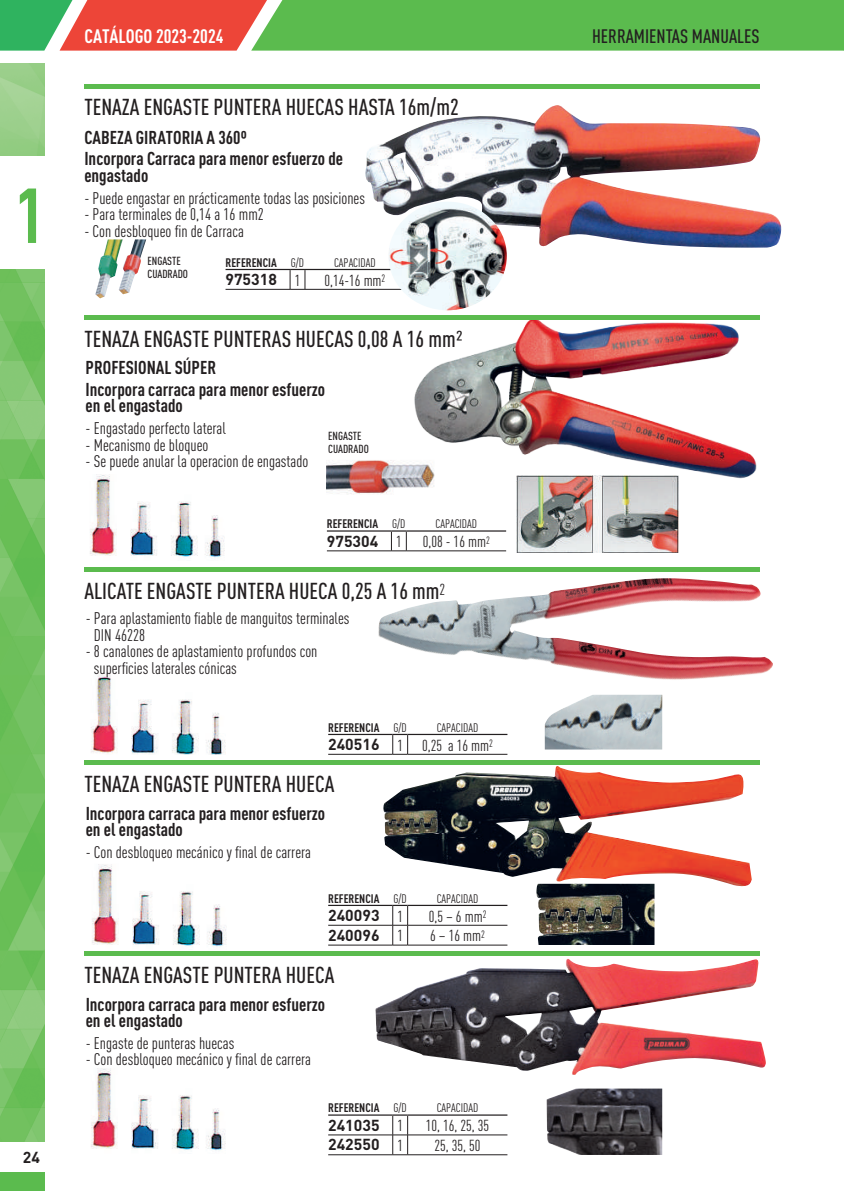
<style>
.page{position:relative;width:844px;height:1191px;background:#fff}
.page>*{position:absolute;margin:0;border:0;box-sizing:border-box;transform-origin:0 0}
.t1{font:700 76.48px "DIN Cond";color:#5bbb4e}
.t2{font:500 22.75px "DIN Cond";color:#231f20}
.t3{font:500 19.25px "DIN Cond";color:#231f20}
.t4{font:700 19.25px "DIN Cond";color:#fff}
.t5{font:700 18.38px/21.5px "DIN Cond";color:#231f20}
.t6{font:16.62px/16.6px "DIN Cond";color:#231f20}
.t7{font:15.75px "DIN Cond";color:#231f20}
.t8{font:700 15.75px "DIN Pro";color:#231f20}
.t9{font:700 12.25px "DIN Cond";color:#231f20}
.t10{font:12.25px "DIN Cond";color:#231f20}
.t11{font:500 11.55px/12.8px "DIN Cond";color:#231f20}
.s1{font-weight:400}
.s2{font-family:"DIN Cond";font-weight:400}
.s3{font-family:"DIN Pro";font-weight:700}
</style>
<div class="page">
<div style="left:0;top:1172px;width:45px;height:19px;background:#5bbb4e"></div>
<img style="left:0;top:269px;width:45px;height:872px">
<svg style="left:0;top:0;width:844px;height:51px;background:#7da452"></svg>
<img style="left:365px;top:105px;width:416px;height:143px">
<img style="left:95px;top:239px;width:51px;height:59px">
<div style="left:84px;top:84px;width:675px;height:5px;background:#5bbb4e"></div>
<hr style="left:225px;top:269px;width:65px;height:1px;background:#231f20">
<hr style="left:305px;top:269px;width:99px;height:1px;background:#231f20">
<hr style="left:225px;top:289px;width:65px;height:1px;background:#231f20">
<svg style="left:290px;top:269px;width:15px;height:21px"></svg>
<hr style="left:305px;top:289px;width:99px;height:1px;background:#231f20">
<img style="left:91px;top:1068px;width:135px;height:83px">
<img style="left:92px;top:864px;width:135px;height:83px">
<img style="left:91px;top:672px;width:135px;height:82px">
<hr style="left:328px;top:734px;width:64px;height:1px;background:#231f20">
<hr style="left:407px;top:734px;width:100px;height:1px;background:#231f20">
<hr style="left:328px;top:754px;width:64px;height:1px;background:#231f20">
<svg style="left:392px;top:734px;width:16px;height:21px"></svg>
<hr style="left:407px;top:754px;width:100px;height:1px;background:#231f20">
<div style="left:84px;top:760px;width:675px;height:5px;background:#5bbb4e"></div>
<hr style="left:328px;top:904px;width:64px;height:2px;background:#231f20">
<hr style="left:407px;top:904px;width:100px;height:2px;background:#231f20">
<hr style="left:328px;top:944px;width:64px;height:1px;background:#231f20">
<hr style="left:407px;top:944px;width:100px;height:1px;background:#231f20">
<hr style="left:328px;top:925px;width:64px;height:1px;background:#231f20">
<svg style="left:392px;top:904px;width:16px;height:41px"></svg>
<hr style="left:407px;top:925px;width:100px;height:1px;background:#231f20">
<hr style="left:328px;top:1114px;width:64px;height:1px;background:#231f20">
<hr style="left:407px;top:1114px;width:100px;height:1px;background:#231f20">
<hr style="left:328px;top:1154px;width:64px;height:1px;background:#231f20">
<hr style="left:407px;top:1154px;width:100px;height:1px;background:#231f20">
<hr style="left:328px;top:1134px;width:64px;height:1px;background:#231f20">
<svg style="left:392px;top:1114px;width:16px;height:41px"></svg>
<hr style="left:407px;top:1134px;width:100px;height:1px;background:#231f20">
<div style="left:84px;top:951px;width:675px;height:5px;background:#5bbb4e"></div>
<img style="left:375px;top:959px;width:390px;height:116px">
<img style="left:544px;top:694px;width:118px;height:55px">
<img style="left:546px;top:1088px;width:116px;height:67px">
<hr style="left:84px;top:567px;width:675px;height:4px;background:#5bbb4e">
<img style="left:378px;top:578px;width:395px;height:102px">
<img style="left:383px;top:766px;width:368px;height:122px">
<img style="left:535px;top:883px;width:119px;height:62px">
<img style="left:388px;top:202px;width:118px;height:106px">
<img style="left:90px;top:474px;width:135px;height:84px">
<img style="left:414px;top:308px;width:346px;height:182px">
<img style="left:516px;top:475px;width:162px;height:77px">
<div style="left:84px;top:315px;width:675px;height:5px;background:#5bbb4e"></div>
<hr style="left:327px;top:530px;width:64px;height:1px;background:#231f20">
<hr style="left:406px;top:530px;width:100px;height:1px;background:#231f20">
<hr style="left:327px;top:550px;width:64px;height:1px;background:#231f20">
<svg style="left:391px;top:530px;width:16px;height:21px"></svg>
<hr style="left:406px;top:550px;width:100px;height:1px;background:#231f20">
<img style="left:327px;top:454px;width:125px;height:40px">
<h1 class="t1" style="left:14px;top:169px;width:32px">1</h1>
<p class="t8" style="left:23px;top:1143px;width:19px">24</p>
<p class="t4" style="left:84px;top:24px;width:140px">CATÁLOGO 2023-2024</p>
<p class="t3" style="left:592px;top:24px;width:169px">HERRAMIENTAS MANUALES</p>
<h2 class="t2" style="left:84px;top:93px;width:375px">TENAZA ENGASTE PUNTERA HUECAS HASTA 16m/m2</h2>
<p class="t5" style="left:84px;top:126px;width:260px">CABEZA GIRATORIA A 360º<br>Incorpora Carraca para menor esfuerzo de</p>
<p class="t5" style="left:84px;top:164px;width:65px">engastado</p>
<p class="t6" style="left:84px;top:189px;width:282px">- Puede engastar en prácticamente todas las posiciones</p>
<p class="t6" style="left:84px;top:206px;width:181px">- Para terminales de 0,14 a 16 mm2</p>
<p class="t6" style="left:84px;top:222px;width:161px">- Con desbloqueo fin de Carraca</p>
<p class="t11" style="left:147px;top:254px;width:42px">ENGASTE<br>CUADRADO</p>
<p class="t9" style="left:225px;top:255px;width:80px">REFERENCIA <span class="s1">G/D</span></p>
<p class="t10" style="left:334px;top:255px;width:43px">CAPACIDAD</p>
<p class="t8" style="left:225px;top:266px;width:76px">975318 <span class="s2">1</span></p>
<p class="t7" style="left:324px;top:271px;width:62px">0,14-16 mm<sup>2</sup></p>
<h2 class="t2" style="left:84px;top:325px;width:380px">TENAZA ENGASTE PUNTERAS HUECAS 0,08 A 16 mm²</h2>
<p class="t5" style="left:86px;top:356px;width:241px">PROFESIONAL SÚPER<br>Incorpora carraca para menor esfuerzo</p>
<p class="t5" style="left:86px;top:394px;width:99px">en el engastado</p>
<p class="t6" style="left:86px;top:419px;width:142px">- Engastado perfecto lateral</p>
<p class="t6" style="left:86px;top:436px;width:124px">- Mecanismo de bloqueo</p>
<p class="t6" style="left:86px;top:453px;width:224px">- Se puede anular la operacion de engastado</p>
<p class="t11" style="left:328px;top:429px;width:42px">ENGASTE<br>CUADRADO</p>
<p class="t9" style="left:327px;top:516px;width:80px">REFERENCIA <span class="s1">G/D</span></p>
<p class="t10" style="left:435px;top:516px;width:43px">CAPACIDAD</p>
<p class="t8" style="left:327px;top:528px;width:76px">975304 <span class="s2">1</span></p>
<p class="t7" style="left:422px;top:532px;width:68px">0,08 - 16 mm<sup>2</sup></p>
<h2 class="t2" style="left:84px;top:577px;width:362px">ALICATE ENGASTE PUNTERA HUECA 0,25 A 16 mm<sup>2</sup></h2>
<p class="t6" style="left:94px;top:610px;width:257px;text-indent:-8px">- Para aplastamiento fiable de manguitos terminales<br>DIN 46228</p>
<p class="t6" style="left:94px;top:643px;width:225px;text-indent:-8px">- 8 canalones de aplastamiento profundos con superficies laterales cónicas</p>
<p class="t9" style="left:328px;top:720px;width:80px">REFERENCIA <span class="s1">G/D</span></p>
<p class="t10" style="left:436px;top:720px;width:43px">CAPACIDAD</p>
<p class="t7" style="left:328px;top:736px;width:166px"><span class="s3">240516</span> 1 0,25 a 16 mm<sup>2</sup></p>
<h2 class="t2" style="left:84px;top:770px;width:251px">TENAZA ENGASTE PUNTERA HUECA</h2>
<p class="t5" style="left:86px;top:804px;width:241px;line-height:16.6px">Incorpora carraca para menor esfuerzo en el engastado</p>
<p class="t6" style="left:86px;top:843px;width:227px">- Con desbloqueo mecánico y final de carrera</p>
<p class="t9" style="left:328px;top:890px;width:80px">REFERENCIA <span class="s1">G/D</span></p>
<p class="t10" style="left:436px;top:891px;width:43px">CAPACIDAD</p>
<p class="t8" style="left:328px;top:902px;width:76px">240093 <span class="s2">1</span></p>
<p class="t7" style="left:428px;top:907px;width:59px">0,5 – 6 mm<sup>2</sup></p>
<p class="t8" style="left:328px;top:922px;width:76px">240096 <span class="s2">1</span></p>
<p class="t7" style="left:430px;top:926px;width:56px">6 – 16 mm<sup>2</sup></p>
<h2 class="t2" style="left:84px;top:961px;width:251px">TENAZA ENGASTE PUNTERA HUECA</h2>
<p class="t5" style="left:86px;top:995px;width:241px;line-height:16.6px">Incorpora carraca para menor esfuerzo en el engastado</p>
<p class="t6" style="left:86px;top:1034px;width:150px">- Engaste de punteras huecas</p>
<p class="t6" style="left:86px;top:1051px;width:227px">- Con desbloqueo mecánico y final de carrera</p>
<p class="t9" style="left:328px;top:1100px;width:80px">REFERENCIA <span class="s1">G/D</span></p>
<p class="t10" style="left:436px;top:1100px;width:43px">CAPACIDAD</p>
<p class="t8" style="left:328px;top:1112px;width:76px">241035 <span class="s2">1</span></p>
<p class="t7" style="left:426px;top:1116px;width:65px">10, 16, 25, 35</p>
<p class="t8" style="left:328px;top:1131px;width:76px">242550 <span class="s2">1</span></p>
<p class="t7" style="left:434px;top:1136px;width:48px">25, 35, 50</p>
</div>
